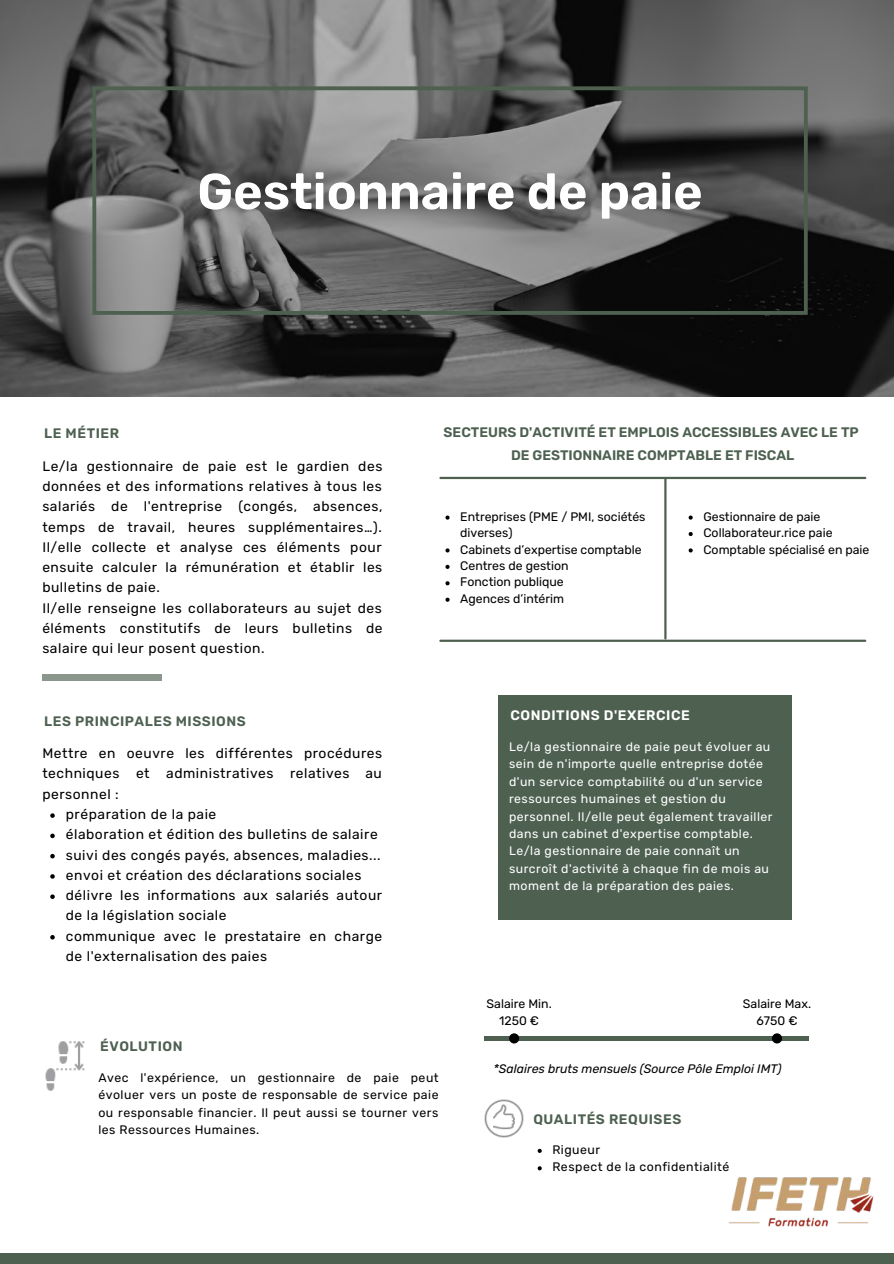
<style>
.page{position:relative;width:894px;height:1264px;background:#fff}
.page>*{position:absolute;margin:0;border:0;box-sizing:border-box;transform-origin:0 0}
.t1{font:600 50.4px "Rubik";color:#fff}
.t2{font:13.8px/20.2px "Rubik";letter-spacing:.04em;color:#000}
.t3{font:600 13.8px/22.5px "Rubik";color:#4e6151;text-align:center}
.t4{font:600 13.8px "Rubik";letter-spacing:.04em;color:#4e6151}
.t5{font:600 13.8px "Rubik";letter-spacing:.04em;color:#fff}
.t6{font:12.3px/16.4px "Rubik";color:#000}
.t7{font:12.3px/17.4px "Rubik";letter-spacing:.04em;color:#fff}
.t8{font:italic 12.3px "Rubik";color:#000}
.t9{font:12.3px/17.4px "Rubik";letter-spacing:.04em;color:#000}
</style>
<div class="page">
<img style="left:0;top:0;width:893px;height:396px">
<div style="left:0;top:1253px;width:893px;height:10px;background:#4e6151"></div>
<div style="left:42px;top:675px;width:120px;height:5px;background:#8b978d"></div>
<svg style="left:92px;top:86px;width:715px;height:229px;background:#5d5d5d"></svg>
<svg style="left:445px;top:515px;width:4px;height:4px"></svg>
<svg style="left:445px;top:548px;width:4px;height:4px"></svg>
<svg style="left:445px;top:565px;width:4px;height:4px"></svg>
<svg style="left:445px;top:581px;width:4px;height:4px"></svg>
<svg style="left:445px;top:597px;width:4px;height:4px"></svg>
<hr style="left:440px;top:639px;width:425px;height:3px;background:#4e6151">
<hr style="left:440px;top:477px;width:425px;height:2px;background:#4e6151">
<hr style="left:664px;top:478px;width:2px;height:160px;background:#4e6151">
<img style="left:45px;top:1041px;width:40px;height:50px">
<hr style="left:483px;top:1036px;width:325px;height:4px;background:#4e6151">
<div style="left:509px;top:1033px;width:10px;height:10px;background:#000;border-radius:50%"></div>
<svg style="left:771px;top:1033px;width:10px;height:10px"></svg>
<img style="left:484px;top:1099px;width:40px;height:39px">
<svg style="left:537px;top:1148px;width:4px;height:4px"></svg>
<svg style="left:537px;top:1166px;width:4px;height:4px"></svg>
<img style="left:729px;top:1177px;width:145px;height:50px">
<div style="left:498px;top:694px;width:293px;height:225px;background:#4e6151"></div>
<svg style="left:50px;top:813px;width:5px;height:4px"></svg>
<svg style="left:50px;top:833px;width:5px;height:5px"></svg>
<svg style="left:50px;top:853px;width:5px;height:5px"></svg>
<svg style="left:50px;top:874px;width:5px;height:4px"></svg>
<svg style="left:50px;top:894px;width:5px;height:5px"></svg>
<svg style="left:50px;top:935px;width:5px;height:4px"></svg>
<svg style="left:688px;top:515px;width:4px;height:4px"></svg>
<svg style="left:688px;top:532px;width:4px;height:4px"></svg>
<svg style="left:688px;top:548px;width:4px;height:4px"></svg>
<h1 class="t1" style="left:197px;top:162px;width:506px">Gestionnaire de paie</h1>
<p class="t4" style="left:44px;top:425px;width:76px">LE MÉTIER</p>
<p class="t2" style="left:42px;top:456px;width:341px">Le/la gestionnaire de paie est le gardien des données et des informations relatives à tous les salariés de l'entreprise (congés, absences, temps de travail, heures supplémentaires…).<br>Il/elle collecte et analyse ces éléments pour ensuite calculer la rémunération et établir les bulletins de paie.<br>Il/elle renseigne les collaborateurs au sujet des éléments constitutifs de leurs bulletins de salaire qui leur posent question.</p>
<p class="t4" style="left:44px;top:712px;width:203px">LES PRINCIPALES MISSIONS</p>
<p class="t2" style="left:42px;top:743px;width:341px;text-align:justify">Mettre en oeuvre les différentes procédures techniques et administratives relatives au personnel :</p>
<p class="t2" style="left:66px;top:804px;width:318px">préparation de la paie<br>élaboration et édition des bulletins de salaire suivi des congés payés, absences, maladies... envoi et création des déclarations sociales délivre les informations aux salariés autour de la législation sociale<br>communique avec le prestataire en charge de l'externalisation des paies</p>
<p class="t3" style="left:443px;top:421px;width:416px">SECTEURS D'ACTIVITÉ ET EMPLOIS ACCESSIBLES AVEC LE TP<br>DE GESTIONNAIRE COMPTABLE ET FISCAL</p>
<p class="t6" style="left:460px;top:508px;width:187px">Entreprises (PME / PMI, sociétés diverses)<br>Cabinets d’expertise comptable<br>Centres de gestion<br>Fonction publique<br>Agences d’intérim</p>
<p class="t6" style="left:703px;top:508px;width:167px">Gestionnaire de paie<br>Collaborateur.rice paie<br>Comptable spécialisé en paie</p>
<p class="t5" style="left:510px;top:707px;width:181px">CONDITIONS D'EXERCICE</p>
<p class="t7" style="left:509px;top:737px;width:265px">Le/la gestionnaire de paie peut évoluer au sein de n'importe quelle entreprise dotée d'un service comptabilité ou d'un service ressources humaines et gestion du personnel. Il/elle peut également travailler dans un cabinet d'expertise comptable.<br>Le/la gestionnaire de paie connaît un surcroît d'activité à chaque fin de mois au moment de la préparation des paies.</p>
<p class="t4" style="left:100px;top:1038px;width:84px">ÉVOLUTION</p>
<p class="t6" style="left:98px;top:1068px;width:342px;line-height:17.4px;text-align:justify">Avec l'expérience, un gestionnaire de paie peut évoluer vers un poste de responsable de service paie ou responsable financier. Il peut aussi se tourner vers les Ressources Humaines.</p>
<p class="t6" style="left:486px;top:995px;width:67px;text-align:center">Salaire Min.<br>1250 €</p>
<p class="t6" style="left:742px;top:995px;width:70px;text-align:center">Salaire Max.<br>6750 €</p>
<p class="t8" style="left:493px;top:1061px;width:290px">*Salaires bruts mensuels (Source Pôle Emploi IMT)</p>
<p class="t4" style="left:533px;top:1110px;width:149px">QUALITÉS REQUISES</p>
<p class="t9" style="left:552px;top:1140px;width:178px">Rigueur<br>Respect de la confidentialité</p>
</div>
